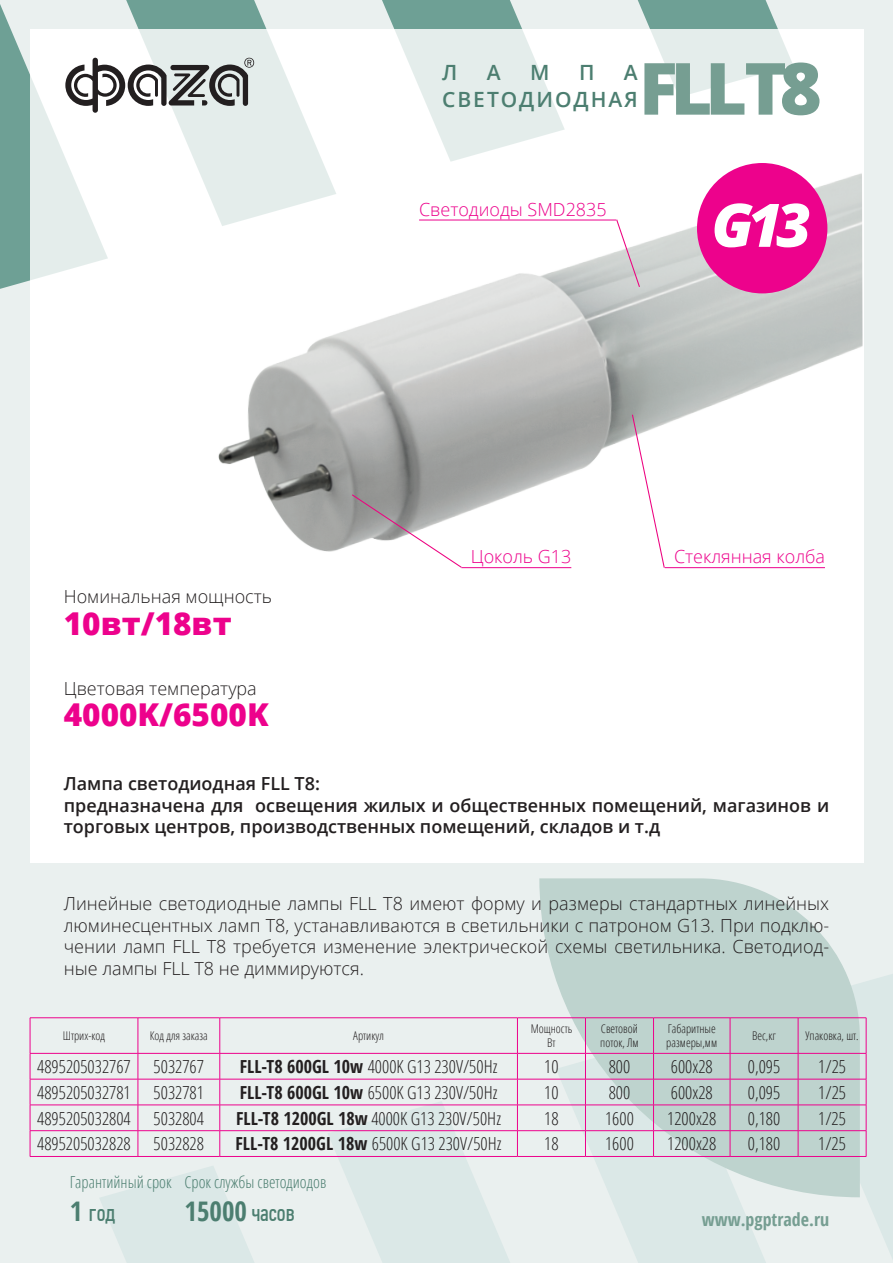
<style>
.page{position:relative;width:893px;height:1263px;background:#eaf0ef}
.page>*{position:absolute;margin:0;border:0;box-sizing:border-box;transform-origin:0 0}
.t1{font:800 72px "Open Sans";color:#769e92}
.t2{font:italic 800 60px "Open Sans";color:#fff}
.t3{font:800 31.5px "Open Sans";color:#ed028c}
.t4{font:700 condensed 27px "Open Sans";color:#4c7e70}
.t5{font:24px "PF Din Text Comp Pro";color:#4c7e70}
.t6{font:600 21px/27px "Open Sans";letter-spacing:.095em;color:#4c7e70;text-align:right}
.t7{font:300 condensed 18px "Open Sans";color:#231f20}
.t8{font:300 18px/21.6px "Open Sans";color:#231f20;text-align:justify}
.t9{font:600 18px/21.6px "Open Sans";color:#231f20}
.t10{font:300 18px "Open Sans";color:#ed028c}
.t11{font:700 condensed 18px "Open Sans";color:#769e92}
.t12{font:300 condensed 16.5px "Open Sans";color:#4c7e70}
.t13{font:300 condensed 12px/14.4px "Open Sans";color:#231f20}
.s1{font-weight:700}
.s2{font-family:"Open Sans";font-weight:700;font-stretch:condensed;font-size:27px}
.s3{font-family:"PF Din Text Comp Pro";font-weight:400;font-stretch:normal;font-size:24px}
</style>
<div class="page">
<svg style="left:638px;top:0;width:140px;height:29px"></svg>
<svg style="left:382px;top:0;width:140px;height:29px"></svg>
<svg style="left:126px;top:0;width:141px;height:29px"></svg>
<div style="left:30px;top:29px;width:833px;height:833px;background:#fff"></div>
<svg style="left:100px;top:1166px;width:154px;height:97px"></svg>
<svg style="left:327px;top:1101px;width:183px;height:162px"></svg>
<svg style="left:611px;top:1197px;width:155px;height:66px;fill:#dbe8e7"></svg>
<svg style="left:0;top:4px;width:254px;height:285px"></svg>
<svg style="left:539px;top:878px;width:308px;height:319px;fill:#bed3ce"></svg>
<img style="left:184px;top:168px;width:679px;height:401px">
<div style="left:697px;top:163px;width:130px;height:130px;background:#ed028c;border-radius:50%"></div>
<hr style="left:419px;top:220px;width:197px;height:1px;background:#ed028c">
<hr style="left:461px;top:567px;width:110px;height:1px;background:#ed028c">
<hr style="left:665px;top:567px;width:160px;height:1px;background:#ed028c">
<hr style="left:30px;top:1017px;width:108px;height:1px;background:#ed028c">
<hr style="left:30px;top:1018px;width:1px;height:35px;background:#ed028c">
<hr style="left:138px;top:1017px;width:82px;height:1px;background:#ed028c">
<hr style="left:138px;top:1018px;width:1px;height:35px;background:#ed028c">
<hr style="left:220px;top:1017px;width:297px;height:1px;background:#ed028c">
<hr style="left:220px;top:1018px;width:1px;height:35px;background:#ed028c">
<hr style="left:517px;top:1017px;width:68px;height:1px;background:#ed028c">
<hr style="left:517px;top:1018px;width:1px;height:35px;background:#ed028c">
<hr style="left:585px;top:1017px;width:68px;height:1px;background:#ed028c">
<hr style="left:585px;top:1018px;width:1px;height:35px;background:#ed028c">
<hr style="left:653px;top:1017px;width:77px;height:1px;background:#ed028c">
<hr style="left:653px;top:1018px;width:1px;height:35px;background:#ed028c">
<hr style="left:730px;top:1017px;width:68px;height:1px;background:#ed028c">
<hr style="left:730px;top:1018px;width:1px;height:35px;background:#ed028c">
<hr style="left:30px;top:1053px;width:108px;height:1px;background:#ed028c">
<hr style="left:138px;top:1053px;width:82px;height:1px;background:#ed028c">
<hr style="left:220px;top:1053px;width:297px;height:1px;background:#ed028c">
<hr style="left:517px;top:1053px;width:68px;height:1px;background:#ed028c">
<hr style="left:585px;top:1053px;width:68px;height:1px;background:#ed028c">
<hr style="left:653px;top:1053px;width:77px;height:1px;background:#ed028c">
<hr style="left:730px;top:1053px;width:68px;height:1px;background:#ed028c">
<hr style="left:30px;top:1079px;width:108px;height:1px;background:#ed028c">
<hr style="left:138px;top:1079px;width:82px;height:1px;background:#ed028c">
<hr style="left:220px;top:1079px;width:297px;height:1px;background:#ed028c">
<hr style="left:517px;top:1079px;width:68px;height:1px;background:#ed028c">
<hr style="left:585px;top:1079px;width:68px;height:1px;background:#ed028c">
<hr style="left:653px;top:1079px;width:77px;height:1px;background:#ed028c">
<hr style="left:730px;top:1079px;width:68px;height:1px;background:#ed028c">
<hr style="left:30px;top:1105px;width:108px;height:1px;background:#ed028c">
<hr style="left:138px;top:1105px;width:82px;height:1px;background:#ed028c">
<hr style="left:220px;top:1105px;width:297px;height:1px;background:#ed028c">
<hr style="left:517px;top:1105px;width:68px;height:1px;background:#ed028c">
<hr style="left:585px;top:1105px;width:68px;height:1px;background:#ed028c">
<hr style="left:653px;top:1105px;width:77px;height:1px;background:#ed028c">
<hr style="left:730px;top:1105px;width:68px;height:1px;background:#ed028c">
<hr style="left:30px;top:1130px;width:108px;height:1px;background:#ed028c">
<svg style="left:30px;top:1053px;width:1px;height:103px"></svg>
<hr style="left:138px;top:1130px;width:82px;height:1px;background:#ed028c">
<svg style="left:138px;top:1053px;width:1px;height:103px"></svg>
<hr style="left:220px;top:1130px;width:297px;height:1px;background:#ed028c">
<svg style="left:220px;top:1053px;width:1px;height:103px"></svg>
<hr style="left:517px;top:1130px;width:68px;height:1px;background:#ed028c">
<svg style="left:517px;top:1053px;width:1px;height:103px"></svg>
<hr style="left:585px;top:1130px;width:68px;height:1px;background:#ed028c">
<svg style="left:585px;top:1053px;width:1px;height:103px"></svg>
<hr style="left:653px;top:1130px;width:77px;height:1px;background:#ed028c">
<svg style="left:653px;top:1053px;width:1px;height:103px"></svg>
<hr style="left:730px;top:1130px;width:68px;height:1px;background:#ed028c">
<svg style="left:730px;top:1053px;width:1px;height:103px"></svg>
<svg style="left:784px;top:974px;width:109px;height:285px"></svg>
<hr style="left:30px;top:1156px;width:108px;height:1px;background:#ed028c">
<hr style="left:138px;top:1156px;width:82px;height:1px;background:#ed028c">
<hr style="left:220px;top:1156px;width:297px;height:1px;background:#ed028c">
<hr style="left:517px;top:1156px;width:68px;height:1px;background:#ed028c">
<hr style="left:585px;top:1156px;width:68px;height:1px;background:#ed028c">
<hr style="left:653px;top:1156px;width:77px;height:1px;background:#ed028c">
<hr style="left:730px;top:1156px;width:68px;height:1px;background:#ed028c">
<hr style="left:798px;top:1156px;width:68px;height:1px;background:#ed028c">
<svg style="left:615px;top:218px;width:26px;height:70px"></svg>
<svg style="left:351px;top:493px;width:112px;height:76px"></svg>
<svg style="left:631px;top:413px;width:34px;height:156px"></svg>
<h1 class="t1" style="left:639px;top:34px;width:184px">FLL T8</h1>
<p class="t6" style="left:442px;top:58px;width:17px">Л</p>
<p class="t6" style="left:487px;top:58px;width:15px">А</p>
<p class="t6" style="left:530px;top:58px;width:21px">М</p>
<p class="t6" style="left:579px;top:58px;width:17px">П</p>
<p class="t6" style="left:442px;top:58px;width:197px">А<br>СВЕТОДИОДНАЯ</p>
<p class="t10" style="left:419px;top:197px;width:189px">Светодиоды SMD2835</p>
<h2 class="t2" style="left:711px;top:179px;width:101px">G13</h2>
<p class="t8" style="left:64px;top:585px;width:210px">Номинальная мощность</p>
<h3 class="t3" style="left:64px;top:599px;width:169px">10вт/18вт</h3>
<p class="t8" style="left:64px;top:677px;width:195px">Цветовая температура</p>
<h3 class="t3" style="left:64px;top:691px;width:206px">4000K/6500K</h3>
<p class="t10" style="left:471px;top:544px;width:102px">Цоколь G13</p>
<p class="t10" style="left:674px;top:544px;width:152px">Стеклянная колба</p>
<p class="t9" style="left:64px;top:772px;width:767px">Лампа светодиодная FLL T8:<br>предназначена для освещения жилых и общественных помещений, магазинов и торговых центров, производственных помещений, складов и т.д</p>
<p class="t8" style="left:64px;top:892px;width:767px">Линейные светодиодные лампы FLL Т8 имеют форму и размеры стандартных линейных люминесцентных ламп Т8, устанавливаются в светильники с патроном G13. При подклю&shy;чении ламп FLL Т8 требуется изменение электрической схемы светильника. Светодиод&shy;ные лампы FLL Т8 не диммируются.</p>
<p class="t13" style="left:63px;top:1028px;width:44px">Штрих-код</p>
<p class="t13" style="left:150px;top:1028px;width:60px">Код для заказа</p>
<p class="t13" style="left:353px;top:1028px;width:32px">Артикул</p>
<p class="t13" style="left:531px;top:1021px;width:43px;text-align:center">Мощность<br>Вт</p>
<p class="t13" style="left:600px;top:1021px;width:40px">Световой поток, Лм</p>
<p class="t13" style="left:666px;top:1021px;width:53px">Габаритные размеры,мм</p>
<p class="t13" style="left:752px;top:1028px;width:25px">Вес,кг</p>
<p class="t13" style="left:805px;top:1028px;width:55px">Упаковка, шт.</p>
<p class="t7" style="left:37px;top:1054px;width:95px">4895205032767</p>
<p class="t7" style="left:154px;top:1054px;width:52px">5032767</p>
<p class="t7" style="left:240px;top:1054px;width:259px"><span class="s1">FLL-T8 600GL 10w</span> 4000K G13 230V/50Hz</p>
<p class="t7" style="left:544px;top:1054px;width:16px">10</p>
<p class="t7" style="left:609px;top:1054px;width:23px">800</p>
<p class="t7" style="left:671px;top:1054px;width:43px">600x28</p>
<p class="t7" style="left:748px;top:1054px;width:34px">0,095</p>
<p class="t7" style="left:818px;top:1054px;width:29px">1/25</p>
<p class="t7" style="left:37px;top:1080px;width:95px">4895205032781</p>
<p class="t7" style="left:154px;top:1080px;width:52px">5032781</p>
<p class="t7" style="left:240px;top:1080px;width:259px"><span class="s1">FLL-T8 600GL 10w</span> 6500K G13 230V/50Hz</p>
<p class="t7" style="left:544px;top:1080px;width:16px">10</p>
<p class="t7" style="left:609px;top:1080px;width:23px">800</p>
<p class="t7" style="left:671px;top:1080px;width:43px">600x28</p>
<p class="t7" style="left:748px;top:1080px;width:34px">0,095</p>
<p class="t7" style="left:818px;top:1080px;width:29px">1/25</p>
<p class="t7" style="left:37px;top:1106px;width:95px">4895205032804</p>
<p class="t7" style="left:154px;top:1106px;width:52px">5032804</p>
<p class="t7" style="left:236px;top:1106px;width:266px"><span class="s1">FLL-T8 1200GL 18w</span> 4000K G13 230V/50Hz</p>
<p class="t7" style="left:544px;top:1106px;width:16px">18</p>
<p class="t7" style="left:605px;top:1106px;width:30px">1600</p>
<p class="t7" style="left:667px;top:1106px;width:51px">1200x28</p>
<p class="t7" style="left:748px;top:1106px;width:34px">0,180</p>
<p class="t7" style="left:818px;top:1106px;width:29px">1/25</p>
<p class="t7" style="left:37px;top:1132px;width:95px">4895205032828</p>
<p class="t7" style="left:154px;top:1132px;width:52px">5032828</p>
<p class="t7" style="left:236px;top:1132px;width:267px"><span class="s1">FLL-T8 1200GL 18w</span> 6500K G13 230V/50Hz</p>
<p class="t7" style="left:544px;top:1132px;width:16px">18</p>
<p class="t7" style="left:605px;top:1132px;width:30px">1600</p>
<p class="t7" style="left:667px;top:1132px;width:51px">1200x28</p>
<p class="t7" style="left:748px;top:1132px;width:34px">0,180</p>
<p class="t7" style="left:818px;top:1132px;width:29px">1/25</p>
<p class="t12" style="left:70px;top:1171px;width:258px">Гарантийный срок Срок службы светодиодов</p>
<h3 class="t5" style="left:70px;top:1199px;width:47px"><span class="s2">1</span> год</h3>
<h3 class="t4" style="left:185px;top:1192px;width:112px">15000 <span class="s3">часов</span></h3>
<p class="t11" style="left:702px;top:1206px;width:129px">www.pgptrade.ru</p>
</div>
